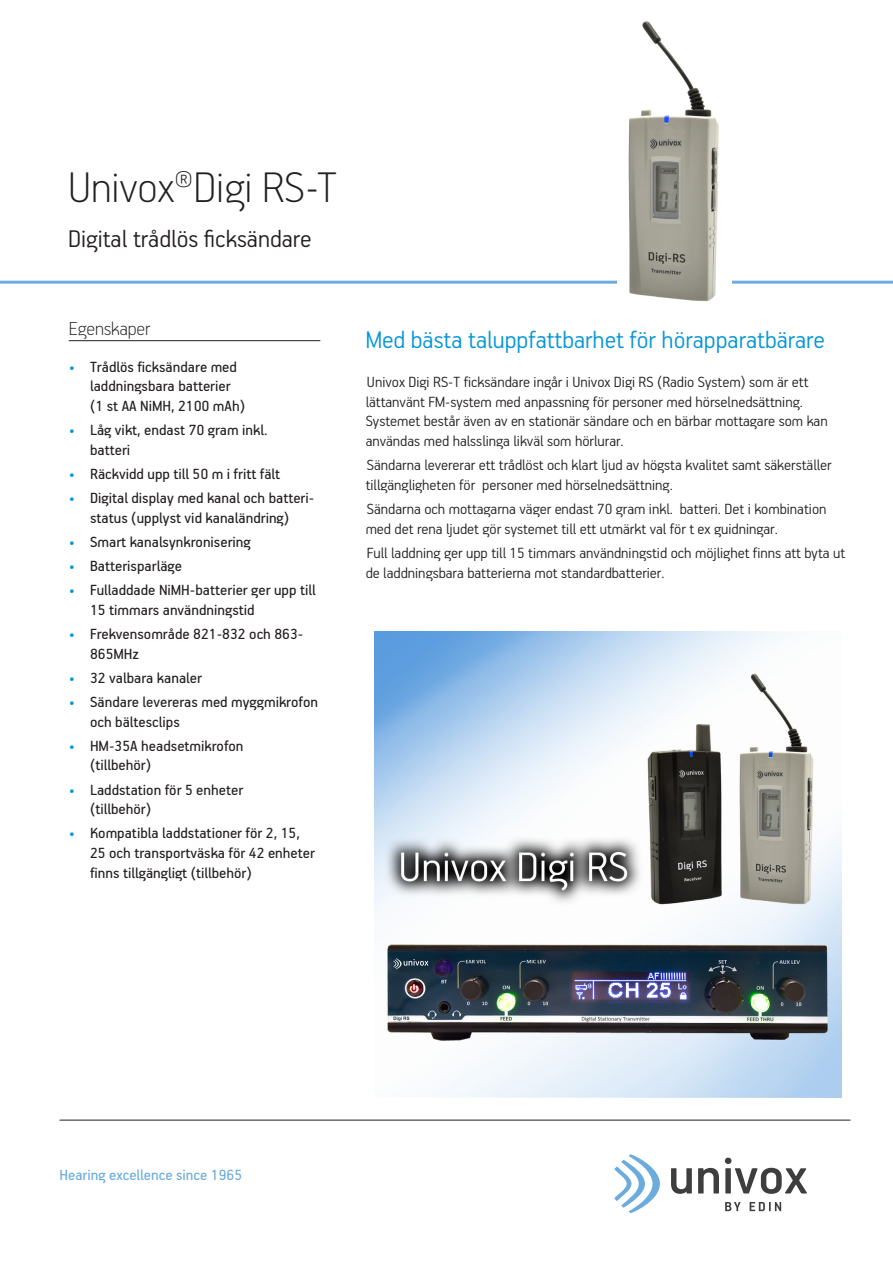
<style>
.page{position:relative;width:893px;height:1263px;background:#fff}
.page>*{position:absolute;margin:0;border:0;box-sizing:border-box;transform-origin:0 0}
.Rubrik_sid_1{font:100 48px "PF Handbook Pro";color:#231f20}
.Bröd_ingress{font:300 27px "PF Handbook Pro";color:#0696d7}
.Rubrik_sid_1_under_m{font:300 27px "PF Handbook Pro";color:#231f20}
.Punktlista_rubrik{font:100 21px "PF Handbook Pro";color:#231f20}
.Brödtext{font:300 16.5px/19.8px "PF Handbook Pro";color:#231f20}
.Punktlista_utan_punk{font:16.5px/19.8px "PF Handbook Pro";color:#231f20}
.t1{font:16.5px "PF Handbook Pro";color:#6babdd}
.s1{color:#0696d7}
</style>
<div class="page">
<hr style="left:0;top:281px;width:893px;height:3px;background:#6babdd">
<hr style="left:60px;top:1120px;width:790px;height:1px;background:#231f20">
<svg style="left:671px;top:1168px;width:21px;height:26px"></svg>
<svg style="left:698px;top:1168px;width:21px;height:25px"></svg>
<svg style="left:725px;top:1157px;width:82px;height:37px"></svg>
<svg style="left:614px;top:1154px;width:46px;height:59px"></svg>
<svg style="left:725px;top:1202px;width:16px;height:9px"></svg>
<svg style="left:750px;top:1202px;width:31px;height:9px"></svg>
<hr style="left:69px;top:340px;width:251px;height:1px;background:#231f20">
<img style="left:618px;top:21px;width:113px;height:281px">
<img style="left:375px;top:631px;width:466px;height:467px">
<p class="Rubrik_sid_1" style="left:68px;top:158px;width:270px">Univox®Digi RS-T</p>
<p class="Rubrik_sid_1_under_m" style="left:68px;top:222px;width:245px">Digital trådlös ficksändare</p>
<p class="Punktlista_rubrik" style="left:69px;top:315px;width:83px">Egenskaper</p>
<p class="Punktlista_utan_punk" style="left:90px;top:356px;width:157px;text-indent:-21px"><span class="s1">•</span> Trådlös ficksändare med laddningsbara batterier (1 st AA NiMH, 2100 mAh)</p>
<p class="Punktlista_utan_punk" style="left:90px;top:420px;width:179px;text-indent:-21px"><span class="s1">•</span> Låg vikt, endast 70 gram inkl. batteri</p>
<p class="Punktlista_utan_punk" style="left:69px;top:463px;width:213px"><span class="s1">•</span> Räckvidd upp till 50 m i fritt fält</p>
<p class="Punktlista_utan_punk" style="left:69px;top:487px;width:247px;text-align:center"><span class="s1">•</span> Digital display med kanal och batteri&shy;status (upplyst vid kanaländring)</p>
<p class="Punktlista_utan_punk" style="left:69px;top:531px;width:183px"><span class="s1">•</span> Smart kanalsynkronisering</p>
<p class="Punktlista_utan_punk" style="left:69px;top:555px;width:115px"><span class="s1">•</span> Batterisparläge</p>
<p class="Punktlista_utan_punk" style="left:90px;top:579px;width:227px;text-indent:-21px"><span class="s1">•</span> Fulladdade NiMH-batterier ger upp till<br>15 timmars användningstid</p>
<p class="Punktlista_utan_punk" style="left:90px;top:623px;width:215px;text-indent:-21px"><span class="s1">•</span> Frekvensområde 821-832 och 863-<br>865MHz</p>
<p class="Punktlista_utan_punk" style="left:69px;top:667px;width:135px"><span class="s1">•</span> 32 valbara kanaler</p>
<p class="Punktlista_utan_punk" style="left:90px;top:691px;width:229px;text-indent:-21px"><span class="s1">•</span> Sändare levereras med myggmikrofon och bältesclips</p>
<p class="Punktlista_utan_punk" style="left:90px;top:735px;width:155px;text-indent:-21px"><span class="s1">•</span> HM-35A headsetmikrofon (tillbehör)</p>
<p class="Punktlista_utan_punk" style="left:90px;top:779px;width:155px;text-indent:-21px"><span class="s1">•</span> Laddstation för 5 enheter (tillbehör)</p>
<p class="Punktlista_utan_punk" style="left:90px;top:823px;width:226px;text-indent:-21px"><span class="s1">•</span> Kompatibla laddstationer för 2, 15,<br>25 och transportväska för 42 enheter finns tillgängligt (tillbehör)</p>
<p class="Bröd_ingress" style="left:366px;top:323px;width:461px">Med bästa taluppfattbarhet för hörapparatbärare</p>
<p class="Brödtext" style="left:366px;top:371px;width:463px">Univox Digi RS-T ficksändare ingår i Univox Digi RS (Radio System) som är ett lättanvänt FM-system med anpassning för personer med hörselnedsättning.<br>Systemet består även av en stationär sändare och en bärbar mottagare som kan användas med halsslinga likväl som hörlurar.</p>
<p class="Brödtext" style="left:366px;top:455px;width:467px">Sändarna levererar ett trådlöst och klart ljud av högsta kvalitet samt säkerställer tillgängligheten för personer med hörselnedsättning.</p>
<p class="Brödtext" style="left:366px;top:498px;width:462px">Sändarna och mottagarna väger endast 70 gram inkl. batteri. Det i kombination med det rena ljudet gör systemet till ett utmärkt val för t ex guidningar.</p>
<p class="Brödtext" style="left:366px;top:542px;width:481px">Full laddning ger upp till 15 timmars användningstid och möjlighet finns att byta ut de laddningsbara batterierna mot standardbatterier.</p>
<p class="t1" style="left:60px;top:1165px;width:184px">Hearing excellence since 1965</p>
</div>
